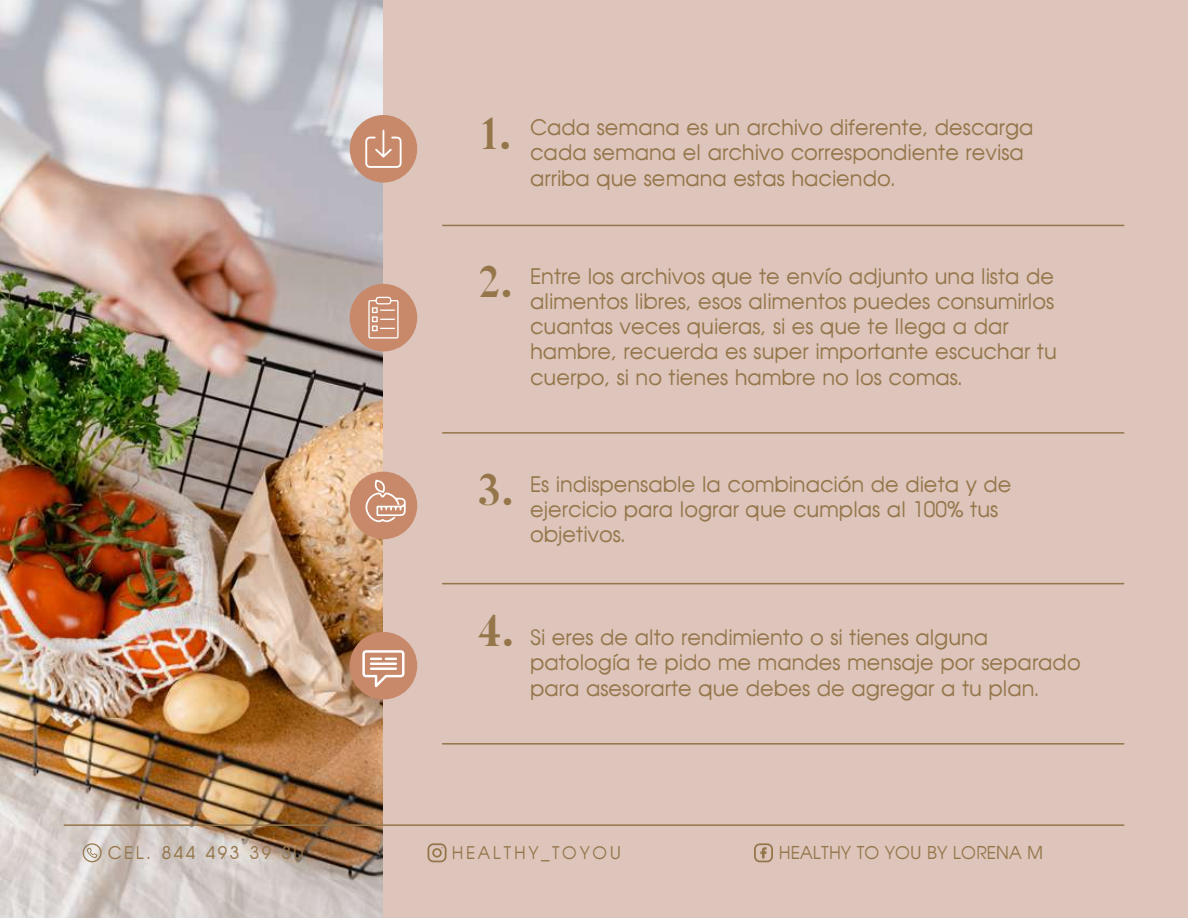
<style>
.page{position:relative;width:1188px;height:918px;background:#fff}
.page>*{position:absolute;margin:0;border:0;box-sizing:border-box;transform-origin:0 0}
.t1{font:700 44.1px "Butler";color:#95764a}
.t2{font:21px/25.2px "Avante";color:#95764a}
.t3{font:17.4px "Avante";color:#95764a}
.t4{font:17.1px "Avante";letter-spacing:.15em;color:#95764a}
</style>
<div class="page">
<img style="left:0;top:0;width:383px;height:918px">
<div style="left:383px;top:0;width:805px;height:918px;background:#ddc5bc"></div>
<svg style="left:83px;top:843px;width:19px;height:20px"></svg>
<svg style="left:428px;top:843px;width:19px;height:19px"></svg>
<svg style="left:754px;top:843px;width:19px;height:19px"></svg>
<hr style="left:64px;top:824px;width:1060px;height:2px;background:#95764a">
<hr style="left:442px;top:225px;width:682px;height:1px;background:#95764a">
<hr style="left:442px;top:432px;width:682px;height:2px;background:#95764a">
<hr style="left:442px;top:583px;width:682px;height:1px;background:#95764a">
<hr style="left:442px;top:743px;width:682px;height:2px;background:#95764a">
<div style="left:350px;top:115px;width:67px;height:68px;background:#c8896a;border-radius:50%"></div>
<div style="left:350px;top:284px;width:67px;height:67px;background:#c8896a;border-radius:50%"></div>
<svg style="left:365px;top:130px;width:37px;height:38px"></svg>
<div style="left:350px;top:632px;width:67px;height:67px;background:#c8896a;border-radius:50%"></div>
<svg style="left:362px;top:650px;width:43px;height:37px"></svg>
<div style="left:350px;top:472px;width:67px;height:67px;background:#c8896a;border-radius:50%"></div>
<svg style="left:365px;top:480px;width:41px;height:43px"></svg>
<svg style="left:368px;top:297px;width:31px;height:42px"></svg>
<h1 class="t1" style="left:480px;top:105px;width:33px">1.</h1>
<p class="t2" style="left:530px;top:115px;width:505px">Cada semana es un archivo diferente, descarga cada semana el archivo correspondiente revisa arriba que semana estas haciendo.</p>
<h1 class="t1" style="left:479px;top:254px;width:36px">2.</h1>
<p class="t2" style="left:530px;top:263px;width:528px">Entre los archivos que te envío adjunto una lista de alimentos libres, esos alimentos puedes consumirlos cuantas veces quieras, si es que te llega a dar hambre, recuerda es super importante escuchar tu cuerpo, si no tienes hambre no los comas.</p>
<h1 class="t1" style="left:478px;top:462px;width:38px">3.</h1>
<p class="t2" style="left:530px;top:471px;width:483px">Es indispensable la combinación de dieta y de ejercicio para lograr que cumplas al 100% tus objetivos.</p>
<h1 class="t1" style="left:477px;top:603px;width:39px">4.</h1>
<p class="t2" style="left:530px;top:625px;width:552px">Si eres de alto rendimiento o si tienes alguna patología te pido me mandes mensaje por separado para asesorarte que debes de agregar a tu plan.</p>
<p class="t4" style="left:108px;top:842px;width:197px">CEL. 844 493 39 30</p>
<p class="t4" style="left:452px;top:842px;width:171px">HEALTHY_TOYOU</p>
<p class="t3" style="left:779px;top:842px;width:266px">HEALTHY TO YOU BY LORENA M</p>
</div>
